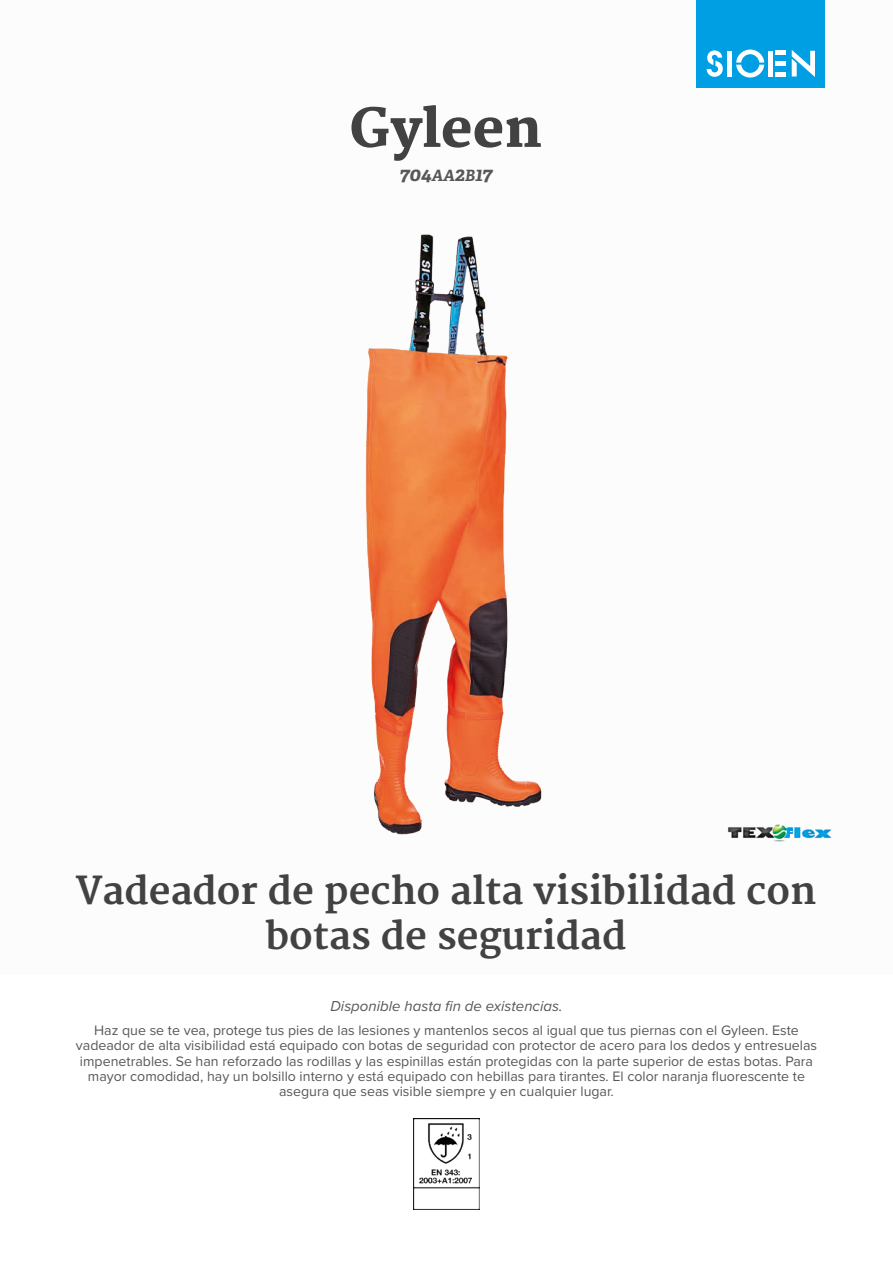
<style>
.page{position:relative;width:893px;height:1263px;background:#fff}
.page>*{position:absolute;margin:0;border:0;box-sizing:border-box;transform-origin:0 0}
.t1{font:800 52.5px "Merriweather";color:#424243}
.t2{font:700 37.5px/45px "Merriweather";color:#424243;text-align:center}
.t3{font:italic 700 19.5px "Adelle PE";color:#575756}
.t4{font:italic 15px "Proxima Nova";color:#575756}
.t5{font:14.25px/15.3px "Proxima Nova";color:#575756;text-align:center}
.s1{font-size:15.6px}
</style>
<div class="page">
<div style="left:697px;top:0;width:128px;height:88px;background:#009fe3"></div>
<svg style="left:707px;top:50px;width:16px;height:27px"></svg>
<svg style="left:736px;top:50px;width:28px;height:28px"></svg>
<div style="left:727px;top:51px;width:5px;height:26px;background:#fff"></div>
<div style="left:768px;top:51px;width:5px;height:26px;background:#fff"></div>
<div style="left:775px;top:72px;width:11px;height:5px;background:#fff"></div>
<div style="left:775px;top:61px;width:11px;height:5px;background:#fff"></div>
<hr style="left:775px;top:51px;width:11px;height:4px;background:#fff">
<svg style="left:792px;top:50px;width:23px;height:27px"></svg>
<img style="left:727px;top:824px;width:105px;height:18px">
<img style="left:413px;top:1118px;width:67px;height:92px">
<img style="left:365px;top:234px;width:177px;height:601px">
<h1 class="t1" style="left:350px;top:98px;width:194px">Gyleen</h1>
<h3 class="t3" style="left:399px;top:160px;width:94px">704<span class="s1">AA</span>2<span class="s1">B</span>17</h3>
<h2 class="t2" style="left:76px;top:869px;width:742px">Vadeador de pecho alta visibilidad con botas de seguridad</h2>
<p class="t4" style="left:330px;top:995px;width:234px">Disponible hasta fin de existencias.</p>
<p class="t5" style="left:76px;top:1022px;width:743px">Haz que se te vea, protege tus pies de las lesiones y mantenlos secos al igual que tus piernas con el Gyleen. Este vadeador de alta visibilidad está equipado con botas de seguridad con protector de acero para los dedos y entresuelas impenetrables. Se han reforzado las rodillas y las espinillas están protegidas con la parte superior de estas botas. Para mayor comodidad, hay un bolsillo interno y está equipado con hebillas para tirantes. El color naranja fluorescente te asegura que seas visible siempre y en cualquier lugar.</p>
</div>
